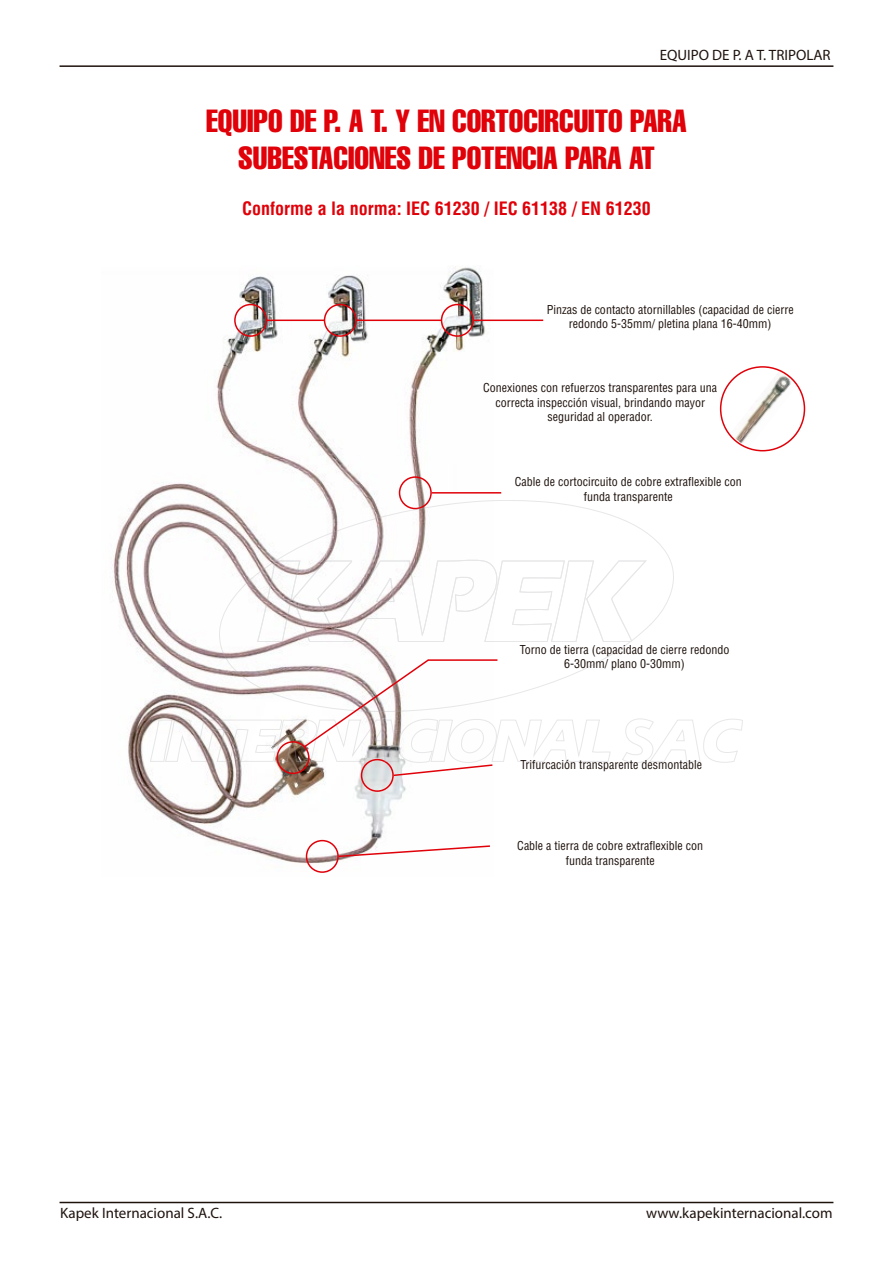
<style>
.page{position:relative;width:893px;height:1263px;background:#fff}
.page>*{position:absolute;margin:0;border:0;box-sizing:border-box;transform-origin:0 0}
.t1{font:31.5px/37.8px "Helvetica LT Std Comp";color:#e00109;text-align:center}
.t2{font:700 condensed 18px "Helvetica LT Std";color:#e00109}
.t3{font:15px "Myriad Pro";color:#1e120d}
.t4{font:condensed 12px/14.4px "Helvetica LT Std";color:#1e120d;text-align:center}
</style>
<div class="page">
<img style="left:112px;top:266px;width:381px;height:607px">
<hr style="left:60px;top:65px;width:773px;height:2px;background:#1e120d">
<hr style="left:60px;top:1202px;width:773px;height:1px;background:#1e120d">
<div style="left:441px;top:304px;width:33px;height:33px;border:2px solid #e00109;border-radius:50%"></div>
<div style="left:324px;top:304px;width:33px;height:33px;border:2px solid #e00109;border-radius:50%"></div>
<div style="left:234px;top:304px;width:33px;height:33px;border:2px solid #e00109;border-radius:50%"></div>
<hr style="left:474px;top:320px;width:69px;height:1px;background:#e00109">
<div style="left:399px;top:476px;width:33px;height:33px;border:2px solid #e00109;border-radius:50%"></div>
<hr style="left:432px;top:492px;width:69px;height:2px;background:#e00109">
<div style="left:361px;top:759px;width:33px;height:33px;border:2px solid #e00109;border-radius:50%"></div>
<div style="left:306px;top:840px;width:33px;height:33px;border:2px solid #e00109;border-radius:50%"></div>
<svg style="left:337px;top:844px;width:155px;height:14px"></svg>
<hr style="left:267px;top:320px;width:58px;height:1px;background:#e00109">
<hr style="left:356px;top:320px;width:86px;height:1px;background:#e00109">
<img style="left:730px;top:369px;width:69px;height:79px">
<div style="left:720px;top:366px;width:85px;height:85px;border:2px solid #e00109;border-radius:50%"></div>
<svg style="left:219px;top:500px;width:455px;height:158px"></svg>
<svg style="left:257px;top:560px;width:389px;height:82px"></svg>
<svg style="left:622px;top:718px;width:121px;height:45px"></svg>
<svg style="left:150px;top:658px;width:460px;height:119px"></svg>
<p class="t3" style="left:660px;top:45px;width:172px">EQUIPO DE P. A T. TRIPOLAR</p>
<h1 class="t1" style="left:206px;top:101px;width:482px">EQUIPO DE P. A T. Y EN CORTOCIRCUITO PARA<br>SUBESTACIONES DE POTENCIA PARA AT</h1>
<h2 class="t2" style="left:242px;top:197px;width:410px">Conforme a la norma: IEC 61230 / IEC 61138 / EN 61230</h2>
<p class="t4" style="left:547px;top:302px;width:249px">Pinzas de contacto atornillables (capacidad de cierre redondo 5-35mm/ pletina plana 16-40mm)</p>
<p class="t4" style="left:483px;top:381px;width:235px">Conexiones con refuerzos transparentes para una correcta inspección visual, brindando mayor seguridad al operador.</p>
<p class="t4" style="left:515px;top:475px;width:228px">Cable de cortocircuito de cobre extraflexible con funda transparente</p>
<p class="t4" style="left:520px;top:642px;width:211px">Torno de tierra (capacidad de cierre redondo<br>6-30mm/ plano 0-30mm)</p>
<p class="t4" style="left:521px;top:757px;width:183px">Trifurcación transparente desmontable</p>
<p class="t4" style="left:517px;top:839px;width:187px">Cable a tierra de cobre extraflexible con funda transparente</p>
<p class="t3" style="left:60px;top:1203px;width:164px">Kapek Internacional S.A.C.</p>
<p class="t3" style="left:646px;top:1203px;width:188px">www.kapekinternacional.com</p>
</div>
